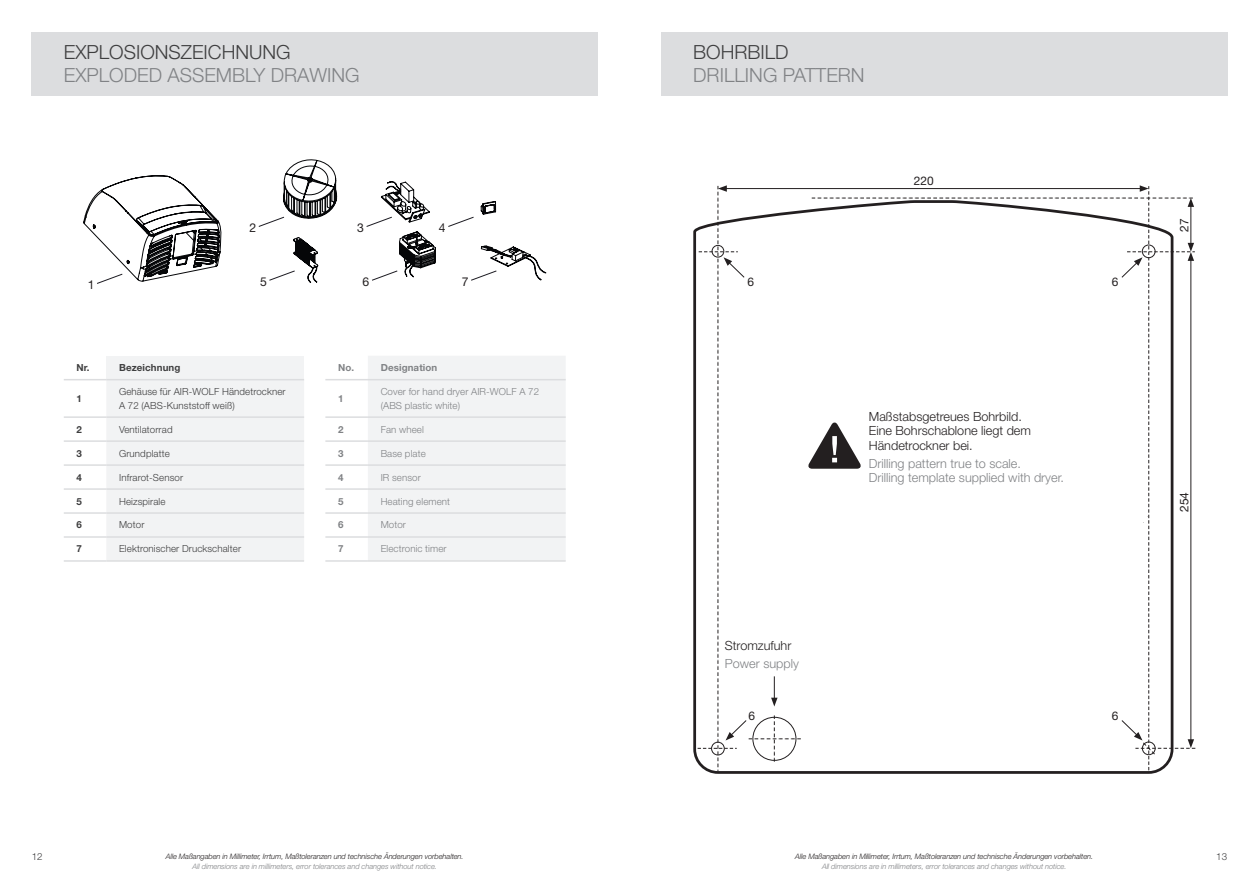
<style>
.page{position:relative;width:1259px;height:893px;background:#fff}
.page>*{position:absolute;margin:0;border:0;box-sizing:border-box;transform-origin:0 0}
.t1{font:300 19.5px "Helvetica Neue LT Pro";color:#808285}
.t2{font:300 19.5px "Helvetica Neue LT Pro";color:#3e3e3f}
.t3{font:300 12.6px/14.2px "Helvetica Neue LT Pro";color:#231f20}
.t4{font:300 12.6px/14.2px "Helvetica Neue LT Pro";color:#808285}
.t5{font:12.15px "Helvetica Neue LT Pro";color:#231f20}
.t6{font:12px "Helvetica Neue LT Pro";color:#231f20}
.t7{font:300 9.75px/13.5px "Helvetica Neue LT Pro";letter-spacing:.01em;color:#3e3e3f}
.t8{font:300 9.75px/13.5px "Helvetica Neue LT Pro";letter-spacing:.01em;color:#808285}
.t9{font:700 9.75px "Helvetica Neue LT Pro";letter-spacing:.01em;color:#3e3e3f}
.t10{font:700 9.75px "Helvetica Neue LT Pro";letter-spacing:.01em;color:#808285}
.t11{font:italic 300 7.5px "Helvetica Neue LT Pro";letter-spacing:-.01em;color:#231f20}
.t12{font:italic 300 7.5px "Helvetica Neue LT Pro";letter-spacing:-.01em;color:#808285}
</style>
<div class="page">
<div style="left:32px;top:32px;width:566px;height:64px;background:#dcdddf"></div>
<div style="left:661px;top:32px;width:566px;height:64px;background:#dcdddf"></div>
<svg style="left:64px;top:356px;width:240px;height:204px"></svg>
<hr style="left:64px;top:416px;width:42px;height:2px;background:#dcdddf">
<hr style="left:64px;top:440px;width:42px;height:2px;background:#dcdddf">
<hr style="left:64px;top:464px;width:42px;height:2px;background:#dcdddf">
<hr style="left:64px;top:488px;width:42px;height:2px;background:#dcdddf">
<hr style="left:64px;top:512px;width:42px;height:2px;background:#dcdddf">
<hr style="left:64px;top:536px;width:42px;height:2px;background:#dcdddf">
<hr style="left:64px;top:560px;width:42px;height:2px;background:#dcdddf">
<hr style="left:64px;top:379px;width:42px;height:1px;background:#dcdddf">
<hr style="left:106px;top:379px;width:198px;height:1px;background:#dcdddf">
<hr style="left:106px;top:416px;width:198px;height:2px;background:#dcdddf">
<hr style="left:106px;top:440px;width:198px;height:2px;background:#dcdddf">
<hr style="left:106px;top:464px;width:198px;height:2px;background:#dcdddf">
<hr style="left:106px;top:488px;width:198px;height:2px;background:#dcdddf">
<hr style="left:106px;top:512px;width:198px;height:2px;background:#dcdddf">
<hr style="left:106px;top:536px;width:198px;height:2px;background:#dcdddf">
<hr style="left:106px;top:560px;width:198px;height:2px;background:#dcdddf">
<svg style="left:326px;top:356px;width:240px;height:204px"></svg>
<hr style="left:325px;top:416px;width:43px;height:2px;background:#dcdddf">
<hr style="left:325px;top:440px;width:43px;height:2px;background:#dcdddf">
<hr style="left:325px;top:464px;width:43px;height:2px;background:#dcdddf">
<hr style="left:325px;top:488px;width:43px;height:2px;background:#dcdddf">
<hr style="left:325px;top:512px;width:43px;height:2px;background:#dcdddf">
<hr style="left:325px;top:536px;width:43px;height:2px;background:#dcdddf">
<hr style="left:325px;top:560px;width:43px;height:2px;background:#dcdddf">
<hr style="left:325px;top:379px;width:43px;height:1px;background:#dcdddf">
<hr style="left:368px;top:416px;width:198px;height:2px;background:#dcdddf">
<hr style="left:368px;top:440px;width:198px;height:2px;background:#dcdddf">
<hr style="left:368px;top:464px;width:198px;height:2px;background:#dcdddf">
<hr style="left:368px;top:488px;width:198px;height:2px;background:#dcdddf">
<hr style="left:368px;top:512px;width:198px;height:2px;background:#dcdddf">
<hr style="left:368px;top:536px;width:198px;height:2px;background:#dcdddf">
<hr style="left:368px;top:560px;width:198px;height:2px;background:#dcdddf">
<hr style="left:368px;top:379px;width:198px;height:1px;background:#dcdddf">
<svg style="left:258px;top:159px;width:80px;height:124px"></svg>
<svg style="left:366px;top:181px;width:70px;height:100px"></svg>
<svg style="left:448px;top:201px;width:98px;height:80px"></svg>
<svg style="left:83px;top:175px;width:139px;height:109px"></svg>
<svg style="left:693px;top:209px;width:467px;height:565px"></svg>
<hr style="left:724px;top:188px;width:418px;height:1px;background:#231f20">
<svg style="left:697px;top:185px;width:104px;height:586px"></svg>
<svg style="left:807px;top:185px;width:388px;height:586px"></svg>
<h1 class="t2" style="left:64px;top:41px;width:228px">EXPLOSIONSZEICHNUNG</h1>
<h1 class="t1" style="left:64px;top:63px;width:297px">EXPLODED ASSEMBLY DRAWING</h1>
<h1 class="t2" style="left:693px;top:41px;width:97px">BOHRBILD</h1>
<h1 class="t1" style="left:693px;top:63px;width:173px">DRILLING PATTERN</h1>
<h3 class="t6" style="left:914px;top:174px;width:21px">220</h3>
<h3 class="t5" style="left:249px;top:220px;width:8px">2</h3>
<h3 class="t5" style="left:357px;top:220px;width:8px">3</h3>
<h3 class="t5" style="left:439px;top:220px;width:8px">4</h3>
<h3 class="t6" style="left:1176px;top:232px;width:15px;rotate:-90deg">27</h3>
<h3 class="t5" style="left:88px;top:277px;width:8px">1</h3>
<h3 class="t5" style="left:260px;top:274px;width:8px">5</h3>
<h3 class="t5" style="left:363px;top:274px;width:8px">6</h3>
<h3 class="t5" style="left:462px;top:274px;width:8px">7</h3>
<h3 class="t6" style="left:747px;top:274px;width:8px">6</h3>
<h3 class="t6" style="left:1112px;top:274px;width:8px">6</h3>
<h3 class="t9" style="left:77px;top:362px;width:15px">Nr.</h3>
<h3 class="t9" style="left:119px;top:362px;width:63px">Bezeichnung</h3>
<h3 class="t9" style="left:77px;top:392px;width:7px">1</h3>
<h3 class="t7" style="left:119px;top:385px;width:168px">Gehäuse für AIR-WOLF Händetrockner<br>A 72 (ABS-Kunststoff weiß)</h3>
<h3 class="t9" style="left:77px;top:423px;width:7px">2</h3>
<h3 class="t7" style="left:119px;top:422px;width:55px">Ventilatorrad</h3>
<h3 class="t9" style="left:77px;top:447px;width:7px">3</h3>
<h3 class="t7" style="left:119px;top:446px;width:52px">Grundplatte</h3>
<h3 class="t9" style="left:77px;top:471px;width:7px">4</h3>
<h3 class="t7" style="left:119px;top:470px;width:65px">Infrarot-Sensor</h3>
<h3 class="t9" style="left:77px;top:495px;width:7px">5</h3>
<h3 class="t7" style="left:119px;top:494px;width:48px">Heizspirale</h3>
<h3 class="t9" style="left:77px;top:519px;width:7px">6</h3>
<h3 class="t7" style="left:119px;top:518px;width:27px">Motor</h3>
<h3 class="t9" style="left:77px;top:543px;width:7px">7</h3>
<h3 class="t7" style="left:119px;top:542px;width:124px">Elektronischer Druckschalter</h3>
<h3 class="t10" style="left:338px;top:362px;width:18px">No.</h3>
<h3 class="t10" style="left:381px;top:362px;width:58px">Designation</h3>
<h3 class="t10" style="left:338px;top:392px;width:7px">1</h3>
<h3 class="t8" style="left:381px;top:385px;width:160px">Cover for hand dryer AIR-WOLF A 72 (ABS plastic white)</h3>
<h3 class="t10" style="left:338px;top:423px;width:7px">2</h3>
<h3 class="t8" style="left:381px;top:422px;width:45px">Fan wheel</h3>
<h3 class="t10" style="left:338px;top:447px;width:7px">3</h3>
<h3 class="t8" style="left:381px;top:446px;width:47px">Base plate</h3>
<h3 class="t10" style="left:338px;top:471px;width:7px">4</h3>
<h3 class="t8" style="left:381px;top:470px;width:42px">IR sensor</h3>
<h3 class="t10" style="left:338px;top:495px;width:7px">5</h3>
<h3 class="t8" style="left:381px;top:494px;width:71px">Heating element</h3>
<h3 class="t10" style="left:338px;top:519px;width:7px">6</h3>
<h3 class="t8" style="left:381px;top:518px;width:27px">Motor</h3>
<h3 class="t10" style="left:338px;top:543px;width:7px">7</h3>
<h3 class="t8" style="left:381px;top:542px;width:67px">Electronic timer</h3>
<h2 class="t3" style="left:869px;top:409px;width:164px">Maßstabsgetreues Bohrbild.<br>Eine Bohrschablone liegt dem<br>Händetrockner bei.</h2>
<h2 class="t4" style="left:869px;top:456px;width:197px">Drilling pattern true to scale.<br>Drilling template supplied with dryer.</h2>
<h3 class="t6" style="left:1176px;top:512px;width:21px;rotate:-90deg">254</h3>
<h2 class="t3" style="left:725px;top:638px;width:68px">Stromzufuhr</h2>
<h2 class="t4" style="left:725px;top:656px;width:75px">Power supply</h2>
<h3 class="t6" style="left:748px;top:708px;width:8px">6</h3>
<h3 class="t6" style="left:1112px;top:708px;width:8px">6</h3>
<p class="t11" style="left:166px;top:851px;width:299px">Alle Maßangaben in Millimeter, Irrtum, Maßtoleranzen und technische Änderungen vorbehalten.</p>
<p class="t12" style="left:192px;top:862px;width:246px">All dimensions are in millimeters, error tolerances and changes without notice.</p>
<p class="t11" style="left:795px;top:851px;width:299px">Alle Maßangaben in Millimeter, Irrtum, Maßtoleranzen und technische Änderungen vorbehalten.</p>
<p class="t12" style="left:822px;top:862px;width:246px">All dimensions are in millimeters, error tolerances and changes without notice.</p>
<h3 class="t7" style="left:32px;top:850px;width:12px">12</h3>
<h3 class="t7" style="left:1216px;top:850px;width:12px">13</h3>
</div>
